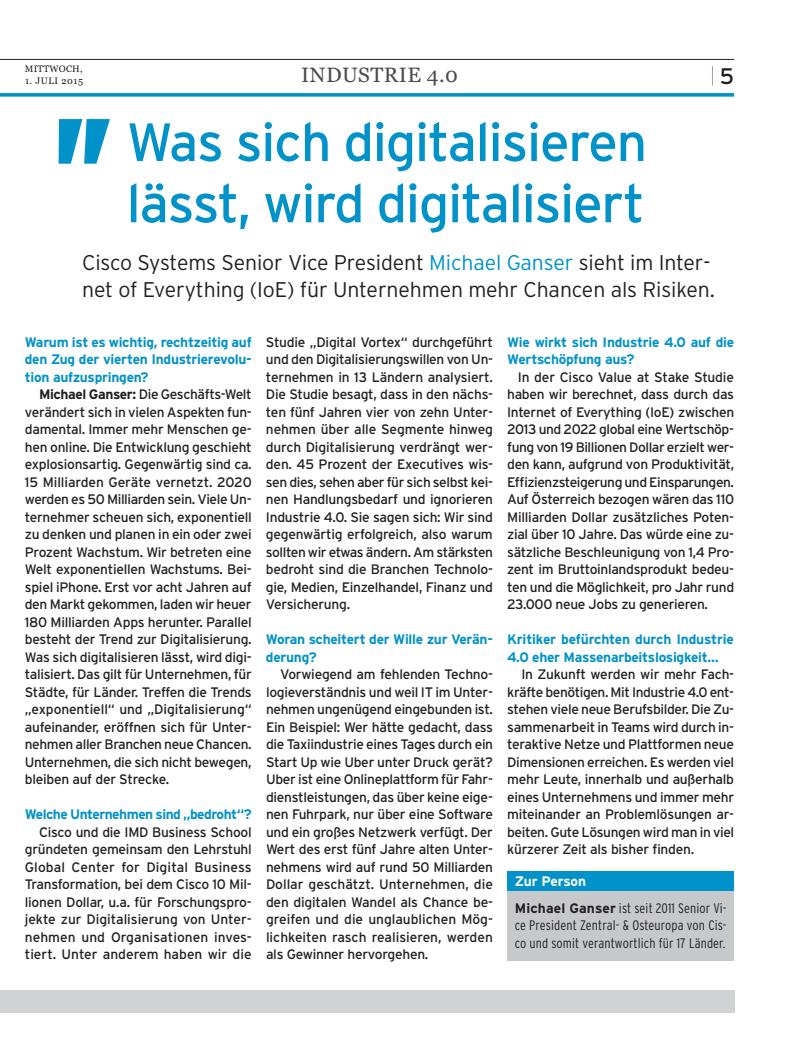
<style>
.page{position:relative;width:798px;height:1063px;background:#fff}
.page>*{position:absolute;margin:0;border:0;box-sizing:border-box;transform-origin:0 0}
.t1{font:53.75px/61.2px "Interstate";letter-spacing:-.025em;color:#0092c8}
.t2{font:300 21.25px/27.5px "Interstate";letter-spacing:-.005em;color:#231f20}
.t3{font:20.88px "Georgia";color:#4b4c4d}
.t4{font:300 19.75px "Interstate";color:#231f20;scale:.31 1}
.t5{font:13.75px/17.5px "Interstate";letter-spacing:-.02em;color:#231f20;text-align:justify}
.t6{font:700 13.75px/17.5px "Interstate";letter-spacing:-.02em;color:#0092c8}
.t7{font:300 condensed 13.75px/17.5px "Interstate";letter-spacing:.01em;color:#231f20;text-align:justify}
.t8{font:700 13.75px "Interstate";letter-spacing:-.015em;color:#fff}
.t9{font:9.38px "Georgia";letter-spacing:.02em;color:#231f20}
.s1{color:#0092c8}
.s2{font-weight:700}
.s3{font-weight:400;font-size:22.5px}
.s4{font-weight:700;font-stretch:normal}
</style>
<div class="page">
<hr style="left:0;top:59px;width:733px;height:1px;background:#231f20">
<svg style="left:0;top:93px;width:733px;height:4px;background:#1d9ece"></svg>
<svg style="left:59px;top:119px;width:51px;height:45px"></svg>
<div style="left:507px;top:889px;width:226px;height:71px;background:#c7c8ca"></div>
<div style="left:507px;top:871px;width:226px;height:20px;background:#0092c8"></div>
<div style="left:0;top:991px;width:733px;height:22px;background:#d1d2d4"></div>
<p class="t9" style="left:25px;top:63px;width:59px">MITTWOCH,</p>
<h3 class="t3" style="left:301px;top:63px;width:55px">INDUSTRI</h3>
<h3 class="t3" style="left:407px;top:63px;width:52px">E 4.0</h3>
<h1 class="t1" style="left:126px;top:111px;width:522px">Was sich digitalisieren lässt, wird digitalisiert</h1>
<h2 class="t2" style="left:82px;top:248px;width:634px">Cisco Systems Senior Vice President <span class="s1">Michael Ganser</span> sieht im Inter&shy;net of Everything (IoE) für Unternehmen mehr Chancen als Risiken.</h2>
<p class="t6" style="left:25px;top:333px;width:228px;text-align:justify">Warum ist es wichtig, rechtzeitig auf den Zug der vierten Industrierevolu&shy;tion aufzuspringen?</p>
<p class="t5" style="left:25px;top:385px;width:228px;text-indent:14px"><span class="s2">Michael Ganser:</span> Die Geschäfts-Welt verändert sich in vielen Aspekten fun&shy;damental. Immer mehr Menschen ge&shy;hen online. Die Entwicklung geschieht explosionsartig. Gegenwärtig sind ca.<br>15 Milliarden Geräte vernetzt. 2020 werden es 50 Milliarden sein. Viele Un&shy;ternehmer scheuen sich, exponentiell zu denken und planen in ein oder zwei Prozent Wachstum. Wir betreten eine Welt exponentiellen Wachstums. Bei&shy;spiel iPhone. Erst vor acht Jahren auf den Markt gekommen, laden wir heuer 180 Milliarden Apps herunter. Parallel besteht der Trend zur Digitalisierung.<br>Was sich digitalisieren lässt, wird digi&shy;talisiert. Das gilt für Unternehmen, für Städte, für Länder. Treffen die Trends „exponentiell“ und „Digitalisierung“ aufeinander, eröffnen sich für Unter&shy;nehmen aller Branchen neue Chancen.<br>Unternehmen, die sich nicht bewegen, bleiben auf der Strecke.</p>
<p class="t6" style="left:25px;top:805px;width:228px">Welche Unternehmen sind „bedroht“?</p>
<p class="t5" style="left:25px;top:823px;width:228px;text-indent:14px">Cisco und die IMD Business School gründeten gemeinsam den Lehrstuhl Global Center for Digital Business Transformation, bei dem Cisco 10 Mil&shy;lionen Dollar, u.a. für Forschungspro&shy;jekte zur Digitalisierung von Unter&shy;nehmen und Organisationen inves&shy;tiert. Unter anderem haben wir die</p>
<p class="t9" style="left:25px;top:76px;width:59px">1. JULI 2015</p>
<h3 class="t4" style="left:711px;top:64px;width:73px">| <span class="s3">5</span></h3>
<p class="t5" style="left:266px;top:333px;width:228px">Studie „Digital Vortex“ durchgeführt und den Digitalisierungswillen von Un&shy;ternehmen in 13 Ländern analysiert.<br>Die Studie besagt, dass in den nächs&shy;ten fünf Jahren vier von zehn Unter&shy;nehmen über alle Segmente hinweg durch Digitalisierung verdrängt wer&shy;den. 45 Prozent der Executives wis&shy;sen dies, sehen aber für sich selbst kei&shy;nen Handlungsbedarf und ignorieren Industrie 4.0. Sie sagen sich: Wir sind gegenwärtig erfolgreich, also warum sollten wir etwas ändern. Am stärksten bedroht sind die Branchen Technolo&shy;gie, Medien, Einzelhandel, Finanz und Versicherung.</p>
<p class="t6" style="left:266px;top:631px;width:228px">Woran scheitert der Wille zur Verän&shy;derung?</p>
<p class="t5" style="left:266px;top:666px;width:228px;text-indent:14px">Vorwiegend am fehlenden Techno&shy;logieverständnis und weil IT im Unter&shy;nehmen ungenügend eingebunden ist.<br>Ein Beispiel: Wer hätte gedacht, dass die Taxiindustrie eines Tages durch ein Start Up wie Uber unter Druck gerät?<br>Uber ist eine Onlineplattform für Fahr&shy;dienstleistungen, das über keine eige&shy;nen Fuhrpark, nur über eine Software und ein großes Netzwerk verfügt. Der Wert des erst fünf Jahre alten Unter&shy;nehmens wird auf rund 50 Milliarden Dollar geschätzt. Unternehmen, die den digitalen Wandel als Chance be&shy;greifen und die unglaublichen Mög&shy;lichkeiten rasch realisieren, werden als Gewinner hervorgehen.</p>
<p class="t6" style="left:507px;top:333px;width:228px">Wie wirkt sich Industrie 4.0 auf die<br>Wertschöpfung aus?</p>
<p class="t5" style="left:507px;top:368px;width:228px;text-indent:11px">In der Cisco Value at Stake Studie haben wir berechnet, dass durch das Internet of Everything (IoE) zwischen 2013 und 2022 global eine Wertschöp&shy;fung von 19 Billionen Dollar erzielt wer&shy;den kann, aufgrund von Produktivität, Effizienzsteigerung und Einsparungen.<br>Auf Österreich bezogen wären das 110<br>Milliarden Dollar zusätzliches Poten&shy;zial über 10 Jahre. Das würde eine zu&shy;sätzliche Beschleunigung von 1,4 Pro&shy;zent im Bruttoinlandsprodukt bedeu&shy;ten und die Möglichkeit, pro Jahr rund 23.000 neue Jobs zu generieren.</p>
<p class="t6" style="left:507px;top:631px;width:228px">Kritiker befürchten durch Industrie<br>4.0 eher Massenarbeitslosigkeit…</p>
<p class="t5" style="left:507px;top:666px;width:228px;text-indent:14px">In Zukunft werden wir mehr Fach&shy;kräfte benötigen. Mit Industrie 4.0 ent&shy;stehen viele neue Berufsbilder. Die Zu&shy;sammenarbeit in Teams wird durch in&shy;teraktive Netze und Plattformen neue Dimensionen erreichen. Es werden viel mehr Leute, innerhalb und außerhalb eines Unternehmens und immer mehr miteinander an Problemlösungen ar&shy;beiten. Gute Lösungen wird man in viel kürzerer Zeit als bisher finden.</p>
<p class="t8" style="left:514px;top:873px;width:73px">Zur Person</p>
<p class="t7" style="left:514px;top:899px;width:213px"><span class="s4">Michael Ganser</span> ist seit 2011 Senior Vi&shy;ce President Zentral- &amp; Osteuropa von Cis&shy;co und somit verantwortlich für 17 Länder.</p>
</div>
